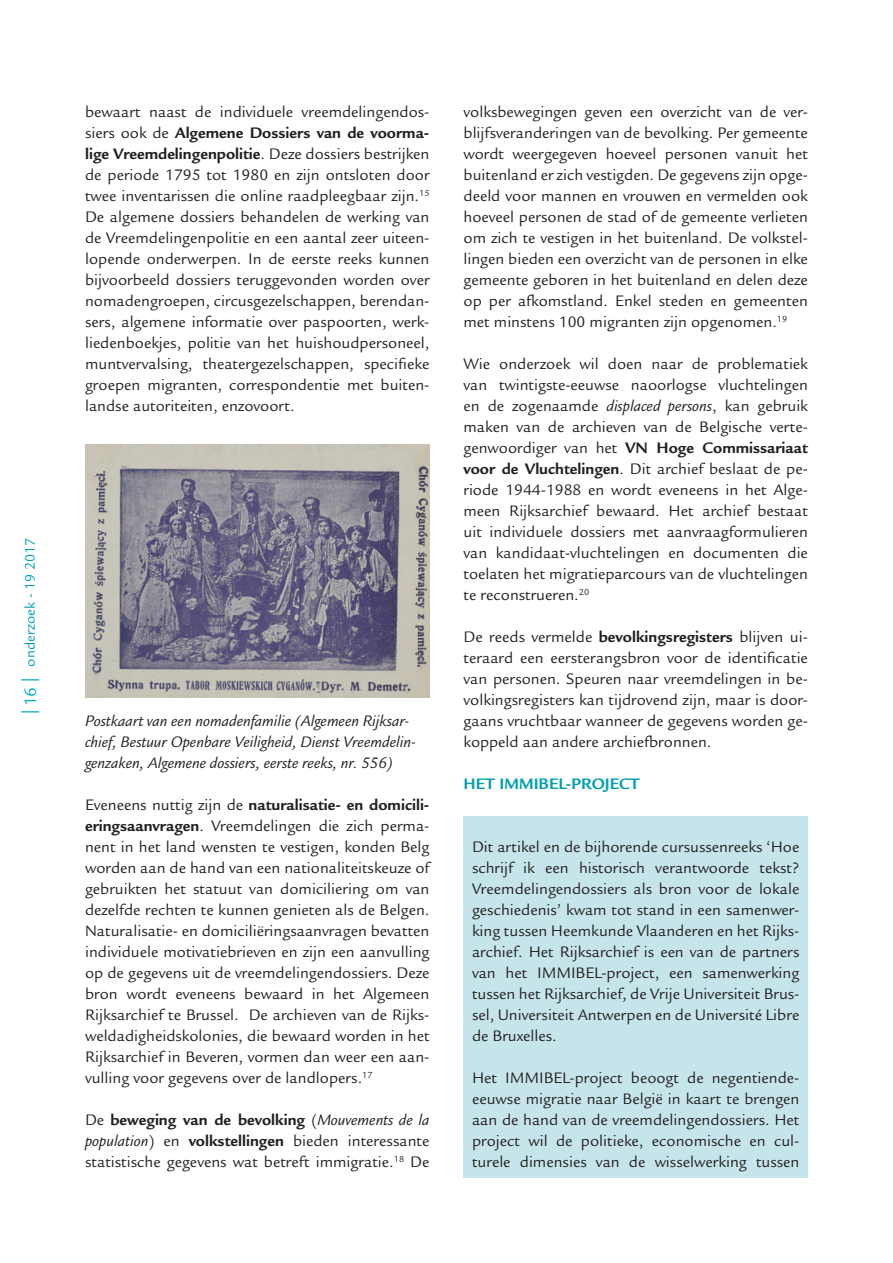
<style>
.page{position:relative;width:893px;height:1263px;background:#fff}
.page>*{position:absolute;margin:0;border:0;box-sizing:border-box;transform-origin:0 0}
.Tekst{font:16.5px/21px "Legacy Sans Std";color:#231f20;text-align:justify}
.t1{font:italic 16.5px/21px "Legacy Sans Std";color:#231f20}
.Tussentitel_Kleurka{font:700 16.5px "Legacy Sans Std";color:#00a0b0}
.t2{font:15px "Legacy Sans Std";color:#00a0b0}
.s1{font-family:"Myriad Pro";font-size:18px;color:#00aebd}
.s2{font-size:18px;color:#00aebd}
.s3{font-weight:700}
.s4{font-style:italic}
</style>
<div class="page">
<img style="left:85px;top:444px;width:344px;height:254px">
<div style="left:463px;top:816px;width:345px;height:362px;background:#c5e5ea"></div>
<p class="t2" style="left:22px;top:714px;width:178px;rotate:-90deg"><span class="s1">|</span> <span class="s2">16</span> <span class="s1">|</span> onderzoek - 19 2017</p>
<p class="Tekst" style="left:85px;top:101px;width:346px">bewaart naast de individuele vreemdelingendos&shy;siers ook de <span class="s3">Algemene Dossiers van de voorma&shy;lige Vreemdelingenpolitie</span>. Deze dossiers bestrijken de periode 1795 tot 1980 en zijn ontsloten door twee inventarissen die online raadpleegbaar zijn.<sup>15<br></sup>De algemene dossiers behandelen de werking van de Vreemdelingenpolitie en een aantal zeer uiteen&shy;lopende onderwerpen. In de eerste reeks kunnen bijvoorbeeld dossiers teruggevonden worden over nomadengroepen, circusgezelschappen, berendan&shy;sers, algemene informatie over paspoorten, werk&shy;liedenboekjes, politie van het huishoudpersoneel, muntvervalsing, theatergezelschappen, specifieke groepen migranten, correspondentie met buiten&shy;landse autoriteiten, enzovoort.</p>
<p class="t1" style="left:85px;top:711px;width:332px">Postkaart van een nomadenfamilie (Algemeen Rijksar&shy;chief, Bestuur Openbare Veiligheid, Dienst Vreemdelin&shy;genzaken, Algemene dossiers, eerste reeks, nr. 556)</p>
<p class="Tekst" style="left:85px;top:794px;width:346px">Eveneens nuttig zijn de <span class="s3">naturalisatie- en domicili&shy;ëringsaanvragen</span>. Vreemdelingen die zich perma&shy;nent in het land wensten te vestigen, konden Belg worden aan de hand van een nationaliteitskeuze of gebruikten het statuut van domiciliering om van dezelfde rechten te kunnen genieten als de Belgen.<br>Naturalisatie- en domiciliëringsaanvragen bevatten individuele motivatiebrieven en zijn een aanvulling op de gegevens uit de vreemdelingendossiers. Deze bron wordt eveneens bewaard in het Algemeen Rijksarchief te Brussel. De archieven van de Rijks&shy;weldadigheidskolonies, die bewaard worden in het Rijksarchief in Beveren, vormen dan weer een aan&shy;vulling voor gegevens over de landlopers.<sup>17</sup></p>
<p class="Tekst" style="left:85px;top:1109px;width:346px">De <span class="s3">beweging van de bevolking</span> (<span class="s4">Mouvements de la population</span>) en <span class="s3">volkstellingen</span> bieden interessante statistische gegevens wat betreft immigratie.<sup>18</sup> De</p>
<p class="Tekst" style="left:463px;top:101px;width:346px">volksbewegingen geven een overzicht van de ver&shy;blijfsveranderingen van de bevolking. Per gemeente wordt weergegeven hoeveel personen vanuit het buitenland er zich vestigden. De gegevens zijn opge&shy;deeld voor mannen en vrouwen en vermelden ook hoeveel personen de stad of de gemeente verlieten om zich te vestigen in het buitenland. De volkstel&shy;lingen bieden een overzicht van de personen in elke gemeente geboren in het buitenland en delen deze op per afkomstland. Enkel steden en gemeenten met minstens 100 migranten zijn opgenomen.<sup>19</sup></p>
<p class="Tekst" style="left:463px;top:353px;width:346px">Wie onderzoek wil doen naar de problematiek van twintigste-eeuwse naoorlogse vluchtelingen en de zogenaamde <span class="s4">displaced persons</span>, kan gebruik maken van de archieven van de Belgische verte&shy;genwoordiger van het <span class="s3">VN Hoge Commissariaat voor de Vluchtelingen</span>. Dit archief beslaat de pe&shy;riode 1944-1988 en wordt eveneens in het Alge&shy;meen Rijksarchief bewaard. Het archief bestaat uit individuele dossiers met aanvraagformulieren van kandidaat-vluchtelingen en documenten die toelaten het migratieparcours van de vluchtelingen te reconstrueren.<sup>20</sup></p>
<p class="Tekst" style="left:463px;top:626px;width:346px">De reeds vermelde <span class="s3">bevolkingsregisters</span> blijven ui&shy;teraard een eersterangsbron voor de identificatie van personen. Speuren naar vreemdelingen in be&shy;volkingsregisters kan tijdrovend zijn, maar is door&shy;gaans vruchtbaar wanneer de gegevens worden ge&shy;koppeld aan andere archiefbronnen.</p>
<p class="Tussentitel_Kleurka" style="left:463px;top:774px;width:178px">HET IMMIBEL-PROJECT</p>
<p class="Tekst" style="left:472px;top:836px;width:329px">Dit artikel en de bijhorende cursussenreeks ‘Hoe schrijf ik een historisch verantwoorde tekst?<br>Vreemdelingendossiers als bron voor de lokale geschiedenis’ kwam tot stand in een samenwer&shy;king tussen Heemkunde Vlaanderen en het Rijks&shy;archief. Het Rijksarchief is een van de partners van het IMMIBEL-project, een samenwerking tussen het Rijksarchief, de Vrije Universiteit Brus&shy;sel, Universiteit Antwerpen en de Université Libre de Bruxelles.</p>
<p class="Tekst" style="left:472px;top:1067px;width:329px">Het IMMIBEL-project beoogt de negentiende&shy;eeuwse migratie naar België in kaart te brengen aan de hand van de vreemdelingendossiers. Het project wil de politieke, economische en cul&shy;turele dimensies van de wisselwerking tussen</p>
</div>
